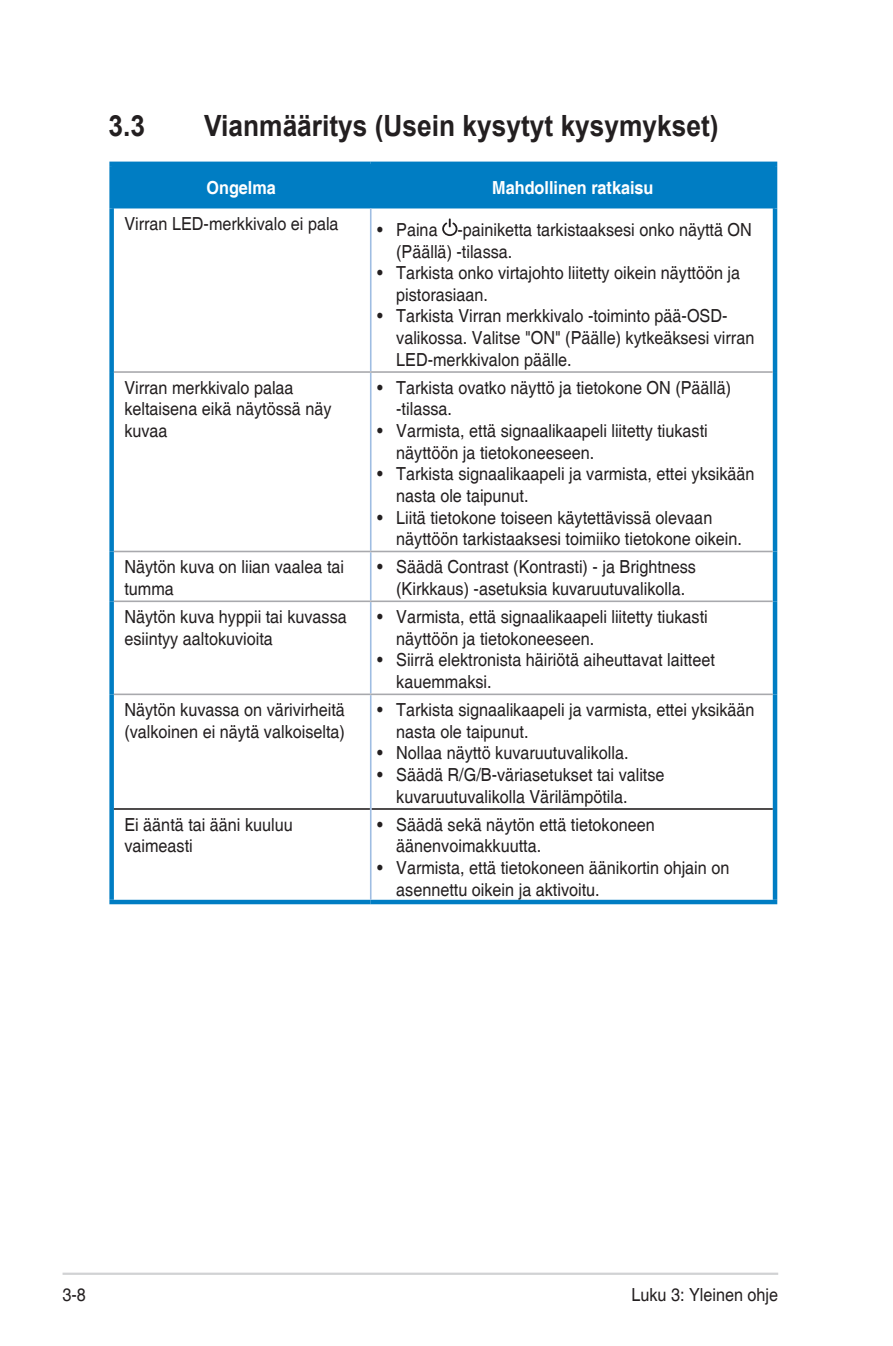
<style>
.page{position:relative;width:893px;height:1346px;background:#fff}
.page>*{position:absolute;margin:0;border:0;box-sizing:border-box;transform-origin:0 0}
.Heading_1{font:700 29.25px "Arial";color:#231f20;scale:.9 1}
.Table_Text_-new{font:18px/21.6px "Helvetica";color:#231f20;scale:.9 1}
.Table_Text_-new-2{font:700 18px "Helvetica";color:#fff;scale:.9 1}
</style>
<div class="page">
<hr style="left:63px;top:1272px;width:715px;height:3px;background:#d1d2d4">
<div style="left:114px;top:166px;width:659px;height:42px;background:#007dc3"></div>
<div style="left:109px;top:208px;width:5px;height:164px;background:#007dc3"></div>
<hr style="left:773px;top:208px;width:4px;height:164px;background:#007dc3">
<div style="left:109px;top:372px;width:5px;height:179px;background:#007dc3"></div>
<hr style="left:773px;top:372px;width:4px;height:179px;background:#007dc3">
<div style="left:109px;top:551px;width:5px;height:50px;background:#007dc3"></div>
<hr style="left:773px;top:551px;width:4px;height:50px;background:#007dc3">
<div style="left:109px;top:601px;width:5px;height:93px;background:#007dc3"></div>
<hr style="left:773px;top:601px;width:4px;height:93px;background:#007dc3">
<div style="left:109px;top:694px;width:5px;height:115px;background:#007dc3"></div>
<hr style="left:773px;top:694px;width:4px;height:115px;background:#007dc3">
<div style="left:109px;top:809px;width:5px;height:91px;background:#007dc3"></div>
<hr style="left:773px;top:809px;width:4px;height:91px;background:#007dc3">
<hr style="left:109px;top:900px;width:262px;height:4px;background:#007dc3">
<hr style="left:371px;top:900px;width:406px;height:4px;background:#007dc3">
<hr style="left:114px;top:808px;width:256px;height:2px;background:#231f20">
<hr style="left:372px;top:808px;width:401px;height:2px;background:#231f20">
<hr style="left:109px;top:162px;width:262px;height:4px;background:#007dc3">
<div style="left:109px;top:166px;width:5px;height:42px;background:#007dc3"></div>
<hr style="left:371px;top:162px;width:406px;height:4px;background:#007dc3">
<hr style="left:773px;top:166px;width:4px;height:42px;background:#007dc3">
<hr style="left:370px;top:208px;width:2px;height:163px;background:#9fbde2">
<hr style="left:114px;top:371px;width:257px;height:2px;background:#a8a9ad">
<hr style="left:370px;top:373px;width:2px;height:178px;background:#9fbde2">
<hr style="left:371px;top:371px;width:402px;height:2px;background:#a8a9ad">
<hr style="left:114px;top:551px;width:257px;height:1px;background:#a8a9ad">
<hr style="left:370px;top:552px;width:2px;height:48px;background:#9fbde2">
<hr style="left:371px;top:551px;width:402px;height:1px;background:#a8a9ad">
<hr style="left:114px;top:600px;width:257px;height:2px;background:#a8a9ad">
<hr style="left:370px;top:602px;width:2px;height:91px;background:#9fbde2">
<hr style="left:371px;top:600px;width:402px;height:2px;background:#a8a9ad">
<hr style="left:114px;top:693px;width:257px;height:2px;background:#a8a9ad">
<hr style="left:370px;top:695px;width:2px;height:114px;background:#9fbde2">
<hr style="left:371px;top:693px;width:402px;height:2px;background:#a8a9ad">
<hr style="left:370px;top:809px;width:2px;height:91px;background:#9fbde2">
<svg style="left:442px;top:218px;width:15px;height:18px"></svg>
<p class="Heading_1" style="left:108px;top:107px;width:42px">3.3</p>
<p class="Heading_1" style="left:204px;top:107px;width:573px">Vianmääritys (Usein kysytyt kysymykset)</p>
<p class="Table_Text_-new-2" style="left:207px;top:177px;width:79px">Ongelma</p>
<p class="Table_Text_-new-2" style="left:492px;top:177px;width:181px">Mahdollinen ratkaisu</p>
<p class="Table_Text_-new" style="left:124px;top:214px;width:240px">Virran LED-merkkivalo ei pala</p>
<p class="Table_Text_-new" style="left:396px;top:220px;width:397px;text-indent:-19px">• Paina -painiketta tarkistaaksesi onko näyttä ON (Päällä) -tilassa.</p>
<p class="Table_Text_-new" style="left:396px;top:263px;width:384px;text-indent:-19px">• Tarkista onko virtajohto liitetty oikein näyttöön ja pistorasiaan.</p>
<p class="Table_Text_-new" style="left:396px;top:306px;width:399px;text-indent:-19px">• Tarkista Virran merkkivalo -toiminto pää-OSD&shy;valikossa. Valitse "ON" (Päälle) kytkeäksesi virran<br>LED-merkkivalon päälle.</p>
<p class="Table_Text_-new" style="left:124px;top:377px;width:232px">Virran merkkivalo palaa keltaisena eikä näytössä näy kuvaa</p>
<p class="Table_Text_-new" style="left:396px;top:377px;width:374px;text-indent:-19px">• Tarkista ovatko näyttö ja tietokone ON (Päällä) -tilassa.</p>
<p class="Table_Text_-new" style="left:396px;top:421px;width:348px;text-indent:-19px">• Varmista, että signaalikaapeli liitetty tiukasti näyttöön ja tietokoneeseen.</p>
<p class="Table_Text_-new" style="left:396px;top:464px;width:400px;text-indent:-19px">• Tarkista signaalikaapeli ja varmista, ettei yksikään nasta ole taipunut.</p>
<p class="Table_Text_-new" style="left:396px;top:507px;width:386px;text-indent:-19px">• Liitä tietokone toiseen käytettävissä olevaan näyttöön tarkistaaksesi toimiiko tietokone oikein.</p>
<p class="Table_Text_-new" style="left:124px;top:557px;width:246px">Näytön kuva on liian vaalea tai tumma</p>
<p class="Table_Text_-new" style="left:377px;top:557px;width:356px;text-align:center">• Säädä Contrast (Kontrasti) - ja Brightness (Kirkkaus) -asetuksia kuvaruutuvalikolla.</p>
<p class="Table_Text_-new" style="left:124px;top:607px;width:249px">Näytön kuva hyppii tai kuvassa esiintyy aaltokuvioita</p>
<p class="Table_Text_-new" style="left:396px;top:607px;width:348px;text-indent:-19px">• Varmista, että signaalikaapeli liitetty tiukasti näyttöön ja tietokoneeseen.</p>
<p class="Table_Text_-new" style="left:396px;top:650px;width:356px;text-indent:-19px">• Siirrä elektronista häiriötä aiheuttavat laitteet kauemmaksi.</p>
<p class="Table_Text_-new" style="left:124px;top:700px;width:247px">Näytön kuvassa on värivirheitä (valkoinen ei näytä valkoiselta)</p>
<p class="Table_Text_-new" style="left:396px;top:700px;width:400px;text-indent:-19px">• Tarkista signaalikaapeli ja varmista, ettei yksikään nasta ole taipunut.</p>
<p class="Table_Text_-new" style="left:377px;top:743px;width:281px">• Nollaa näyttö kuvaruutuvalikolla.</p>
<p class="Table_Text_-new" style="left:396px;top:764px;width:300px;text-indent:-19px">• Säädä R/G/B-väriasetukset tai valitse kuvaruutuvalikolla Värilämpötila.</p>
<p class="Table_Text_-new" style="left:124px;top:814px;width:189px">Ei ääntä tai ääni kuuluu vaimeasti</p>
<p class="Table_Text_-new" style="left:396px;top:814px;width:289px;text-indent:-19px">• Säädä sekä näytön että tietokoneen äänenvoimakkuutta.</p>
<p class="Table_Text_-new" style="left:396px;top:857px;width:372px;text-indent:-19px">• Varmista, että tietokoneen äänikortin ohjain on asennettu oikein ja aktivoitu.</p>
<p class="Table_Text_-new" style="left:63px;top:1284px;width:28px">3-8</p>
<p class="Table_Text_-new" style="left:631px;top:1284px;width:165px">Luku 3: Yleinen ohje</p>
</div>
